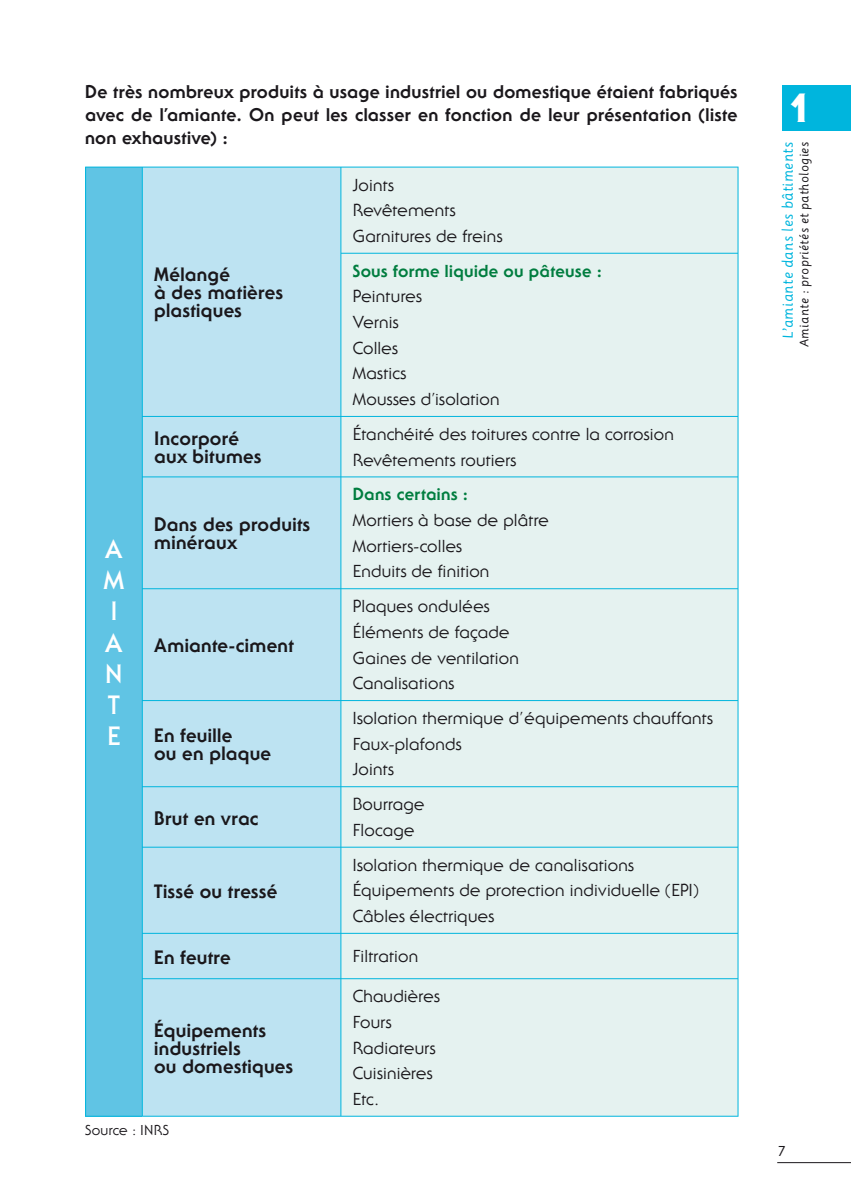
<style>
.page{position:relative;width:851px;height:1191px;background:#fff}
.page>*{position:absolute;margin:0;border:0;box-sizing:border-box;transform-origin:0 0}
.t1{font:800 40px "Serif Gothic";color:#fff}
.t2{font:700 26px/31.2px "Serif Gothic";color:#fff}
.t3{font:800 19px/18px "Serif Gothic";letter-spacing:.015em;color:#1a171b}
.t4{font:800 18px/23px "Serif Gothic";letter-spacing:.02em;color:#1a171b;text-align:justify}
.t5{font:17px/25.6px "Serif Gothic";letter-spacing:.015em;color:#1a171b}
.t6{font:800 17px "Serif Gothic";letter-spacing:.02em;color:#007d3f}
.t7{font:14px "Sassoon Primary";letter-spacing:.035em;color:#00b5dd}
.t8{font:14px "Serif Gothic";letter-spacing:.025em;color:#1a171b}
.t9{font:14px "Sassoon Primary";color:#1a171b}
.t10{font:12px "Sassoon Primary";letter-spacing:.035em;color:#1a171b}
</style>
<div class="page">
<div style="left:782px;top:85px;width:68px;height:45px;background:#00b5dd"></div>
<div style="left:86px;top:167px;width:56px;height:949px;background:#60c4e4"></div>
<div style="left:143px;top:168px;width:197px;height:947px;background:#bde3f2"></div>
<div style="left:341px;top:168px;width:396px;height:947px;background:#e5f2f0"></div>
<hr style="left:85px;top:167px;width:57px;height:1px;background:#00b5dd">
<hr style="left:85px;top:168px;width:1px;height:85px;background:#00b5dd">
<hr style="left:85px;top:253px;width:1px;height:163px;background:#00b5dd">
<hr style="left:85px;top:416px;width:1px;height:61px;background:#00b5dd">
<hr style="left:85px;top:477px;width:1px;height:112px;background:#00b5dd">
<hr style="left:85px;top:589px;width:1px;height:111px;background:#00b5dd">
<hr style="left:85px;top:700px;width:1px;height:86px;background:#00b5dd">
<hr style="left:85px;top:786px;width:1px;height:61px;background:#00b5dd">
<hr style="left:85px;top:847px;width:1px;height:86px;background:#00b5dd">
<hr style="left:85px;top:933px;width:1px;height:45px;background:#00b5dd">
<hr style="left:85px;top:978px;width:1px;height:137px;background:#00b5dd">
<hr style="left:85px;top:1115px;width:57px;height:1px;background:#00b5dd">
<hr style="left:142px;top:167px;width:199px;height:1px;background:#00b5dd">
<hr style="left:142px;top:168px;width:1px;height:85px;background:#00b5dd">
<hr style="left:142px;top:253px;width:1px;height:163px;background:#00b5dd">
<hr style="left:341px;top:167px;width:397px;height:1px;background:#00b5dd">
<hr style="left:340px;top:168px;width:1px;height:85px;background:#00b5dd">
<hr style="left:737px;top:168px;width:1px;height:85px;background:#00b5dd">
<hr style="left:340px;top:253px;width:398px;height:1px;background:#00b5dd">
<hr style="left:340px;top:254px;width:1px;height:162px;background:#00b5dd">
<hr style="left:737px;top:254px;width:1px;height:162px;background:#00b5dd">
<hr style="left:142px;top:416px;width:199px;height:1px;background:#00b5dd">
<hr style="left:142px;top:417px;width:1px;height:59px;background:#00b5dd">
<hr style="left:341px;top:416px;width:397px;height:1px;background:#00b5dd">
<hr style="left:340px;top:417px;width:1px;height:59px;background:#00b5dd">
<hr style="left:737px;top:417px;width:1px;height:59px;background:#00b5dd">
<hr style="left:142px;top:476px;width:199px;height:1px;background:#00b5dd">
<hr style="left:142px;top:477px;width:1px;height:111px;background:#00b5dd">
<hr style="left:341px;top:476px;width:397px;height:1px;background:#00b5dd">
<hr style="left:340px;top:477px;width:1px;height:111px;background:#00b5dd">
<hr style="left:737px;top:477px;width:1px;height:111px;background:#00b5dd">
<hr style="left:142px;top:588px;width:199px;height:1px;background:#00b5dd">
<hr style="left:142px;top:589px;width:1px;height:111px;background:#00b5dd">
<hr style="left:341px;top:588px;width:397px;height:1px;background:#00b5dd">
<hr style="left:340px;top:589px;width:1px;height:111px;background:#00b5dd">
<hr style="left:737px;top:589px;width:1px;height:111px;background:#00b5dd">
<hr style="left:142px;top:700px;width:199px;height:1px;background:#00b5dd">
<hr style="left:142px;top:701px;width:1px;height:85px;background:#00b5dd">
<hr style="left:341px;top:700px;width:397px;height:1px;background:#00b5dd">
<hr style="left:340px;top:701px;width:1px;height:85px;background:#00b5dd">
<hr style="left:737px;top:701px;width:1px;height:85px;background:#00b5dd">
<hr style="left:142px;top:786px;width:199px;height:1px;background:#00b5dd">
<hr style="left:142px;top:787px;width:1px;height:59px;background:#00b5dd">
<hr style="left:341px;top:786px;width:397px;height:1px;background:#00b5dd">
<hr style="left:340px;top:787px;width:1px;height:59px;background:#00b5dd">
<hr style="left:737px;top:787px;width:1px;height:59px;background:#00b5dd">
<hr style="left:142px;top:846px;width:199px;height:1px;background:#00b5dd">
<hr style="left:142px;top:847px;width:1px;height:85px;background:#00b5dd">
<hr style="left:341px;top:846px;width:397px;height:1px;background:#00b5dd">
<hr style="left:340px;top:847px;width:1px;height:85px;background:#00b5dd">
<hr style="left:737px;top:847px;width:1px;height:85px;background:#00b5dd">
<hr style="left:142px;top:932px;width:199px;height:2px;background:#00b5dd">
<hr style="left:142px;top:934px;width:1px;height:44px;background:#00b5dd">
<hr style="left:341px;top:932px;width:397px;height:2px;background:#00b5dd">
<hr style="left:340px;top:934px;width:1px;height:44px;background:#00b5dd">
<hr style="left:737px;top:934px;width:1px;height:44px;background:#00b5dd">
<hr style="left:142px;top:978px;width:199px;height:1px;background:#00b5dd">
<hr style="left:142px;top:979px;width:1px;height:136px;background:#00b5dd">
<hr style="left:341px;top:978px;width:397px;height:1px;background:#00b5dd">
<hr style="left:340px;top:979px;width:1px;height:136px;background:#00b5dd">
<hr style="left:737px;top:979px;width:1px;height:136px;background:#00b5dd">
<hr style="left:142px;top:1115px;width:199px;height:1px;background:#00b5dd">
<hr style="left:341px;top:1115px;width:397px;height:1px;background:#00b5dd">
<hr style="left:777px;top:1162px;width:73px;height:1px;background:#1a171b">
<p class="t4" style="left:85px;top:82px;width:654px">De très nombreux produits à usage industriel ou domestique étaient fabriqués avec de l’amiante. On peut les classer en fonction de leur présentation (liste non exhaustive) :</p>
<p class="t3" style="left:154px;top:268px;width:130px">Mélangé<br>à des matières plastiques</p>
<p class="t5" style="left:352px;top:174px;width:151px">Joints<br>Revêtements<br>Garnitures de freins</p>
<p class="t6" style="left:352px;top:264px;width:251px">Sous forme liquide ou pâteuse :</p>
<p class="t5" style="left:352px;top:285px;width:148px">Peintures<br>Vernis<br>Colles<br>Mastics<br>Mousses d’isolation</p>
<h2 class="t2" style="left:104px;top:536px;width:22px">A<br>M<br>I<br>A<br>N<br>T<br>E</h2>
<p class="t3" style="left:154px;top:431px;width:109px">Incorporé aux bitumes</p>
<p class="t5" style="left:352px;top:423px;width:323px">Étanchéité des toitures contre la corrosion<br>Revêtements routiers</p>
<p class="t3" style="left:154px;top:518px;width:158px">Dans des produits minéraux</p>
<p class="t3" style="left:154px;top:638px;width:141px">Amiante-ciment</p>
<p class="t3" style="left:154px;top:728px;width:118px">En feuille<br>ou en plaque</p>
<p class="t3" style="left:154px;top:811px;width:106px">Brut en vrac</p>
<p class="t3" style="left:154px;top:884px;width:125px">Tissé ou tressé</p>
<p class="t6" style="left:352px;top:488px;width:117px">Dans certains :</p>
<p class="t5" style="left:352px;top:509px;width:198px">Mortiers à base de plâtre<br>Mortiers-colles<br>Enduits de finition</p>
<p class="t5" style="left:352px;top:595px;width:168px">Plaques ondulées<br>Éléments de façade<br>Gaines de ventilation<br>Canalisations</p>
<p class="t5" style="left:352px;top:707px;width:361px">Isolation thermique d’équipements chauffants<br>Faux-plafonds<br>Joints</p>
<p class="t5" style="left:352px;top:793px;width:73px">Bourrage<br>Flocage</p>
<p class="t5" style="left:352px;top:853px;width:347px">Isolation thermique de canalisations<br>Équipements de protection individuelle (EPI)<br>Câbles électriques</p>
<p class="t3" style="left:154px;top:950px;width:78px">En feutre</p>
<p class="t5" style="left:352px;top:945px;width:67px">Filtration</p>
<p class="t3" style="left:154px;top:1023px;width:141px">Équipements industriels<br>ou domestiques</p>
<p class="t5" style="left:352px;top:985px;width:88px">Chaudières<br>Fours<br>Radiateurs<br>Cuisinières<br>Etc.</p>
<p class="t8" style="left:85px;top:1125px;width:85px">Source : INRS</p>
<h1 class="t1" style="left:788px;top:93px;width:26px">1</h1>
<p class="t7" style="left:781px;top:339px;width:199px;rotate:-90deg">L’amiante dans les bâtiments</p>
<p class="t10" style="left:798px;top:347px;width:207px;rotate:-90deg">Amiante : propriétés et pathologies</p>
<p class="t9" style="left:777px;top:1144px;width:10px">7</p>
</div>
